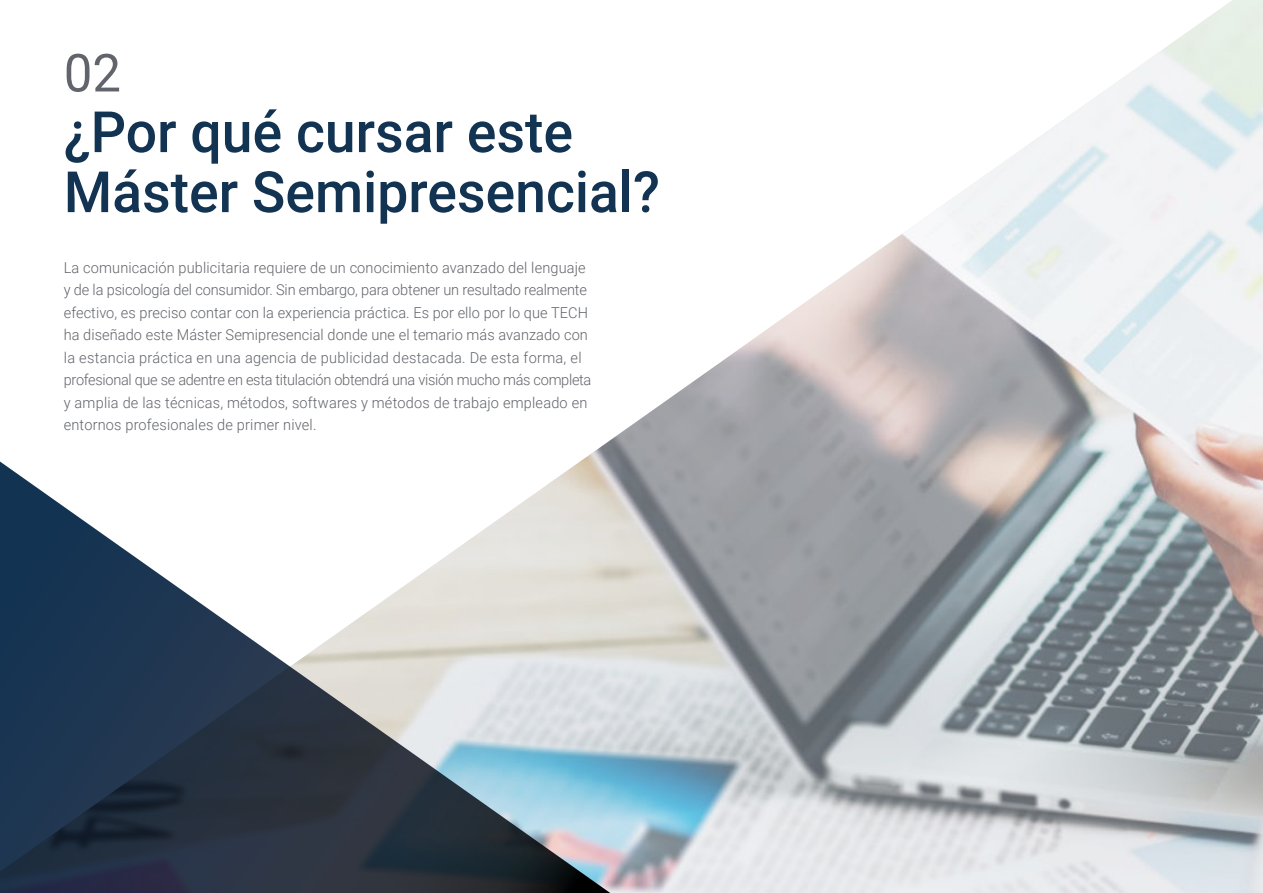
<style>
.page{position:relative;width:1263px;height:893px;background:#fff}
.page>*{position:absolute;margin:0;border:0;box-sizing:border-box;transform-origin:0 0}
.t1{font:500 57px/60px "Roboto";color:#123352}
.t2{font:52.5px "Roboto";color:#61646a}
.t3{font:300 15px/22.5px "Roboto";letter-spacing:.005em;color:#61646a}
</style>
<div class="page">
<img style="left:602px;top:0;width:661px;height:893px">
<svg style="left:0;top:446px;width:640px;height:447px"></svg>
<h2 class="t2" style="left:64px;top:36px;width:59px">02</h2>
<h1 class="t1" style="left:64px;top:100px;width:597px">¿Por qué cursar este<br>Máster Semipresencial?</h1>
<p class="t3" style="left:64px;top:255px;width:529px">La comunicación publicitaria requiere de un conocimiento avanzado del lenguaje y de la psicología del consumidor. Sin embargo, para obtener un resultado realmente efectivo, es preciso contar con la experiencia práctica. Es por ello por lo que TECH ha diseñado este Máster Semipresencial donde une el temario más avanzado con la estancia práctica en una agencia de publicidad destacada. De esta forma, el profesional que se adentre en esta titulación obtendrá una visión mucho más completa y amplia de las técnicas, métodos, softwares y métodos de trabajo empleado en entornos profesionales de primer nivel.</p>
</div>
